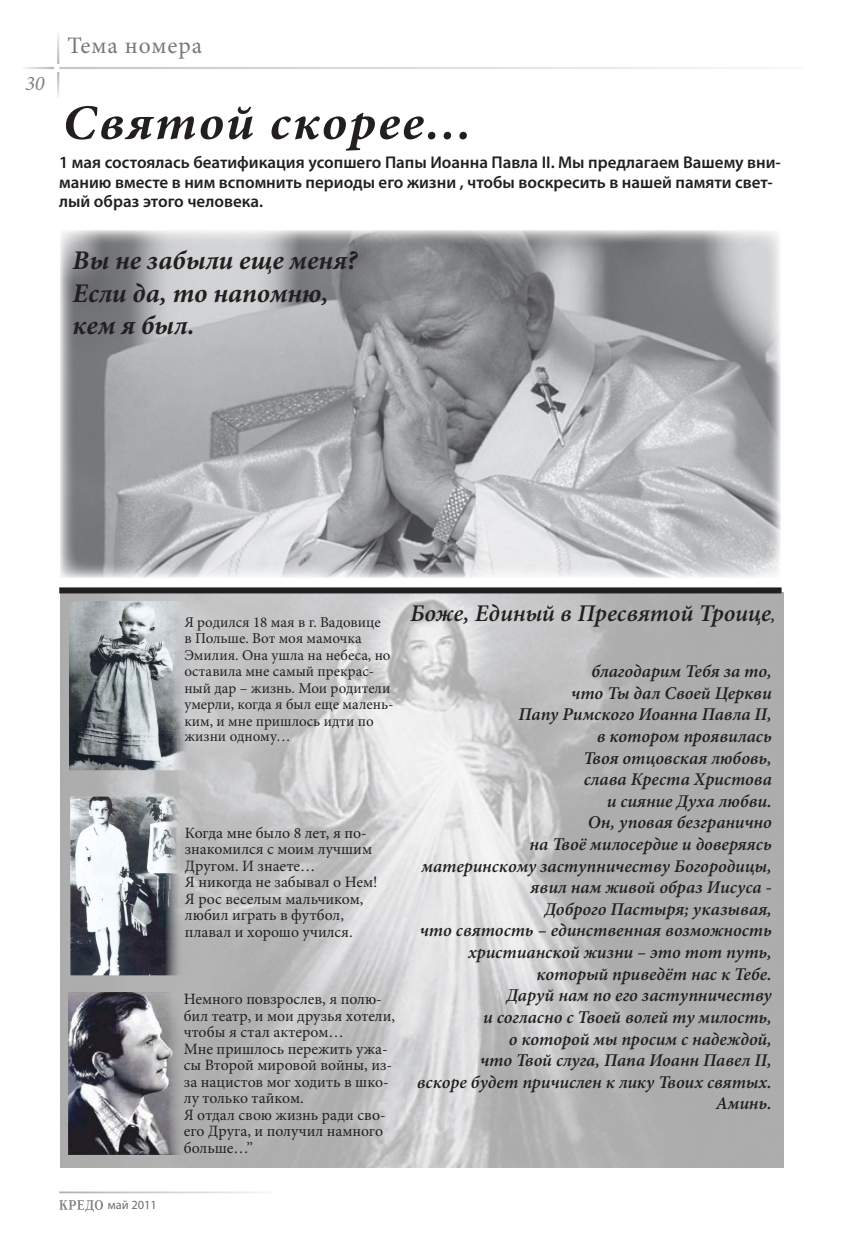
<style>
.page{position:relative;width:842px;height:1234px;background:#fff}
.page>*{position:absolute;margin:0;border:0;box-sizing:border-box;transform-origin:0 0}
.t1{font:italic 700 49.5px "Minion Pro";letter-spacing:.04em;color:#231f20;scale:1.05 1}
.t2{font:italic 700 27px/32.4px "Minion Pro";color:#231f20}
.t3{font:italic 600 24px "Minion Pro";color:#231f20}
.t4{font:23.55px "Minion Pro";letter-spacing:.035em;color:#76787b}
.t5{font:italic 20.7px "Minion Pro";color:#808285}
.t6{font:italic 600 18px/21.6px "Minion Pro";color:#231f20;text-align:right}
.t7{font:600 17.1px/19.2px "Myriad Pro";color:#231f20}
.t8{font:15.75px/16.5px "Minion Pro";color:#231f20}
.t9{font:15px/16.5px "Minion Pro";color:#231f20}
.t10{font:12.45px "Myriad Pro";color:#6c6d70}
.s1{font-size:18px}
</style>
<div class="page">
<svg style="left:59px;top:1200px;width:44px;height:11px"></svg>
<img style="left:60px;top:592px;width:723px;height:574px">
<img style="left:60px;top:230px;width:720px;height:347px">
<img style="left:71px;top:796px;width:112px;height:178px">
<img style="left:69px;top:601px;width:120px;height:168px">
<img style="left:69px;top:992px;width:117px;height:161px">
<div style="left:59px;top:587px;width:723px;height:6px;background:#231f20"></div>
<p class="t5" style="left:25px;top:69px;width:21px">30</p>
<h3 class="t4" style="left:67px;top:30px;width:136px">Тема номера</h3>
<h1 class="t1" style="left:63px;top:88px;width:390px">Святой скорее...</h1>
<p class="t7" style="left:59px;top:152px;width:723px">1 мая состоялась беатификация усопшего Папы Иоанна Павла II. Мы предлагаем Вашему вни&shy;манию вместе в ним вспомнить периоды его жизни , чтобы воскресить в нашей памяти свет&shy;лый образ этого человека.</p>
<h2 class="t2" style="left:73px;top:244px;width:286px">Вы не забыли еще меня?<br>Если да, то напомню, кем я был.</h2>
<p class="t10" style="left:108px;top:1196px;width:51px">май 2011</p>
<p class="t9" style="left:184px;top:613px;width:211px">Я родился 18 мая в г. Вадовице<br>в Польше. Вот моя мамочка<br>Эмилия. Она ушла на небеса, но оставила мне самый прекрас&shy;ный дар – жизнь. Мои родители умерли, когда я был еще малень&shy;ким, и мне пришлось идти по</p>
<p class="t9" style="left:184px;top:727px;width:108px">жизни одному…</p>
<p class="t8" style="left:185px;top:824px;width:194px">Когда мне было 8 лет, я по&shy;знакомился с моим лучшим<br>Другом. И знаете…<br>Я никогда не забывал о Нем!<br>Я рос веселым мальчиком, любил играть в футбол, плавал и хорошо учился.</p>
<p class="t8" style="left:184px;top:990px;width:213px">Немного повзрослев, я полю&shy;бил театр, и мои друзья хотели, чтобы я стал актером…<br>Мне пришлось пережить ужа&shy;сы Второй мировой войны, из&shy;за нацистов мог ходить в шко&shy;лу только тайком.<br>Я отдал свою жизнь ради сво&shy;его Друга, и получил намного больше…’’</p>
<h3 class="t3" style="left:410px;top:596px;width:367px">Боже, Единый в Пресвятой Троице<span class="s1">,</span></h3>
<p class="t6" style="left:417px;top:660px;width:357px">благодарим Тебя за то,<br>что Ты дал Cвоей Церкви<br>Папу Римского Иоанна Павла II,<br>в котором проявилась<br>Твоя отцовская любовь,<br>слава Креста Христова<br>и сияние Духа любви.<br>Он, уповая безгранично<br>на Твоё милосердие и доверяясь материнскому заступничеству Богородицы, явил нам живой образ Иисуса -<br>Доброго Пастыря; указывая,<br>что святость – единственная возможность христианской жизни – это тот путь, который приведёт нас к Тебе.<br>Даруй нам по его заступничеству<br>и согласно с Твоей волей ту милость,<br>о которой мы просим с надеждой,<br>что Твой слуга, Папа Иоанн Павел II,<br>вскоре будет причислен к лику Твоих святых.<br>Аминь.</p>
</div>
